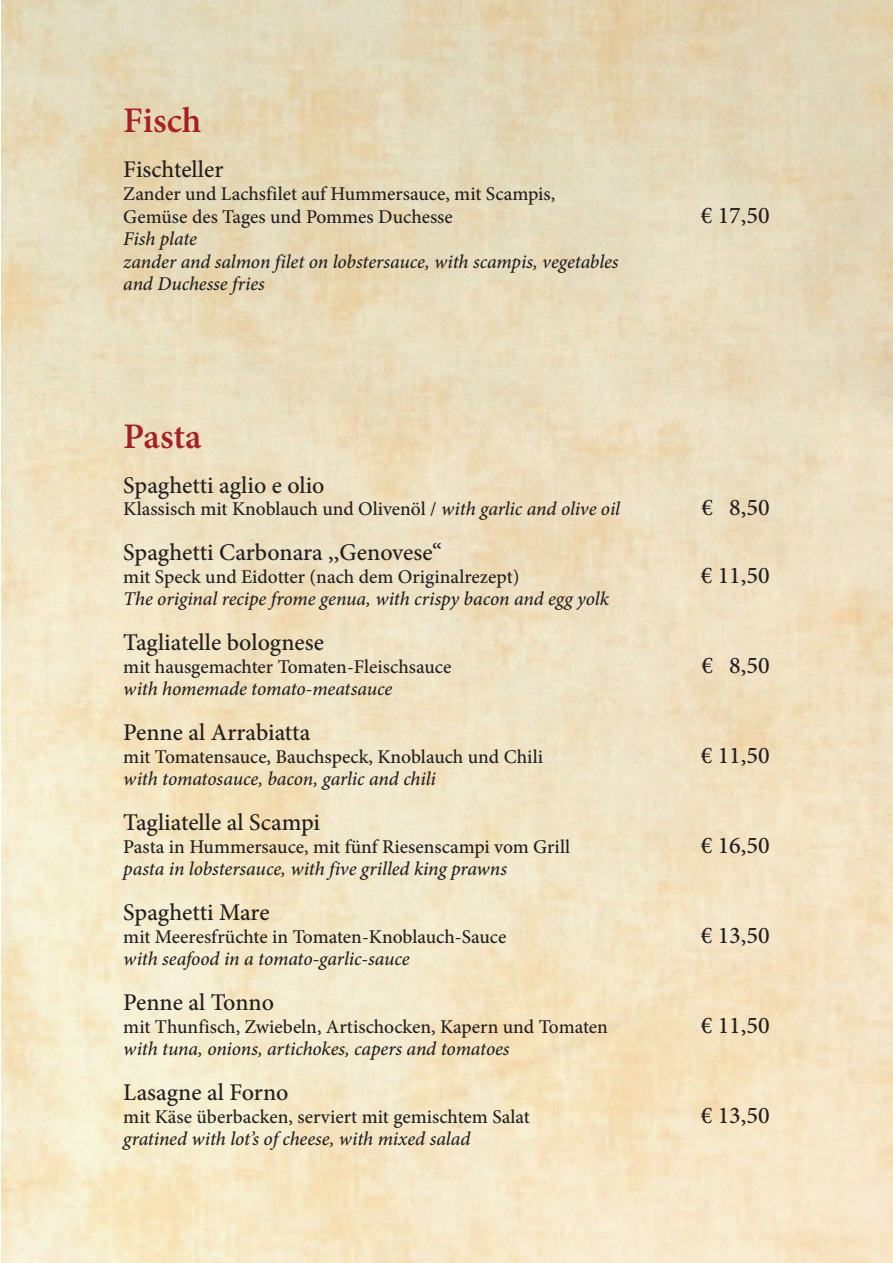
<style>
.page{position:relative;width:893px;height:1263px;background:#fff}
.page>*{position:absolute;margin:0;border:0;box-sizing:border-box;transform-origin:0 0}
.t1{font:600 36px "Minion Pro";color:#a72023}
.t2{font:500 24px "Minion Pro";color:#231f20}
.t3{font:500 19.5px/22.5px "Minion Pro";color:#231f20}
.t4{font:italic 500 19.5px/22.5px "Minion Pro";letter-spacing:-.005em;color:#231f20}
.s1{font-style:italic}
</style>
<div class="page">
<h1 class="t1" style="left:123px;top:107px;width:80px">Fisch</h1>
<p class="t2" style="left:123px;top:161px;width:102px">Fischteller</p>
<p class="t3" style="left:123px;top:184px;width:433px">Zander und Lachsfilet auf Hummersauce, mit Scampis,<br>Gemüse des Tages und Pommes Duchesse</p>
<p class="t4" style="left:123px;top:229px;width:497px">Fish plate<br>zander and salmon filet on lobstersauce, with scampis, vegetables and Duchesse fries</p>
<p class="t2" style="left:701px;top:206px;width:70px">€ 17,50</p>
<h1 class="t1" style="left:123px;top:422px;width:80px">Pasta</h1>
<p class="t2" style="left:123px;top:476px;width:203px">Spaghetti aglio e olio</p>
<p class="t3" style="left:123px;top:499px;width:498px">Klassisch mit Knoblauch und Olivenöl / <span class="s1">with garlic and olive oil</span></p>
<p class="t2" style="left:701px;top:498px;width:70px">€ 8,50</p>
<p class="t2" style="left:123px;top:543px;width:320px">Spaghetti Carbonara ,,Genovese“</p>
<p class="t3" style="left:123px;top:567px;width:398px">mit Speck und Eidotter (nach dem Originalrezept)</p>
<p class="t2" style="left:701px;top:566px;width:70px">€ 11,50</p>
<p class="t4" style="left:123px;top:589px;width:487px">The original recipe frome genua, with crispy bacon and egg yolk</p>
<p class="t2" style="left:123px;top:633px;width:202px">Tagliatelle bolognese</p>
<p class="t3" style="left:123px;top:657px;width:330px">mit hausgemachter Tomaten-Fleischsauce</p>
<p class="t2" style="left:701px;top:656px;width:70px">€ 8,50</p>
<p class="t4" style="left:123px;top:679px;width:271px">with homemade tomato-meatsauce</p>
<p class="t2" style="left:123px;top:723px;width:189px">Penne al Arrabiatta</p>
<p class="t3" style="left:123px;top:747px;width:421px">mit Tomatensauce, Bauchspeck, Knoblauch und Chili</p>
<p class="t2" style="left:701px;top:746px;width:70px">€ 11,50</p>
<p class="t4" style="left:123px;top:769px;width:314px">with tomatosauce, bacon, garlic and chili</p>
<p class="t2" style="left:123px;top:813px;width:198px">Tagliatelle al Scampi</p>
<p class="t3" style="left:123px;top:837px;width:448px">Pasta in Hummersauce, mit fünf Riesenscampi vom Grill</p>
<p class="t2" style="left:701px;top:836px;width:70px">€ 16,50</p>
<p class="t4" style="left:123px;top:859px;width:385px">pasta in lobstersauce, with five grilled king prawns</p>
<p class="t2" style="left:123px;top:903px;width:148px">Spaghetti Mare</p>
<p class="t3" style="left:123px;top:927px;width:385px">mit Meeresfrüchte in Tomaten-Knoblauch-Sauce</p>
<p class="t2" style="left:701px;top:926px;width:70px">€ 13,50</p>
<p class="t4" style="left:123px;top:949px;width:288px">with seafood in a tomato-garlic-sauce</p>
<p class="t2" style="left:123px;top:993px;width:152px">Penne al Tonno</p>
<p class="t3" style="left:123px;top:1017px;width:486px">mit Thunfisch, Zwiebeln, Artischocken, Kapern und Tomaten</p>
<p class="t2" style="left:701px;top:1016px;width:70px">€ 11,50</p>
<p class="t4" style="left:123px;top:1039px;width:388px">with tuna, onions, artichokes, capers and tomatoes</p>
<p class="t2" style="left:123px;top:1083px;width:167px">Lasagne al Forno</p>
<p class="t3" style="left:123px;top:1107px;width:408px">mit Käse überbacken, serviert mit gemischtem Salat</p>
<p class="t2" style="left:701px;top:1106px;width:70px">€ 13,50</p>
<p class="t4" style="left:123px;top:1129px;width:349px">gratined with lot’s of cheese, with mixed salad</p>
</div>
